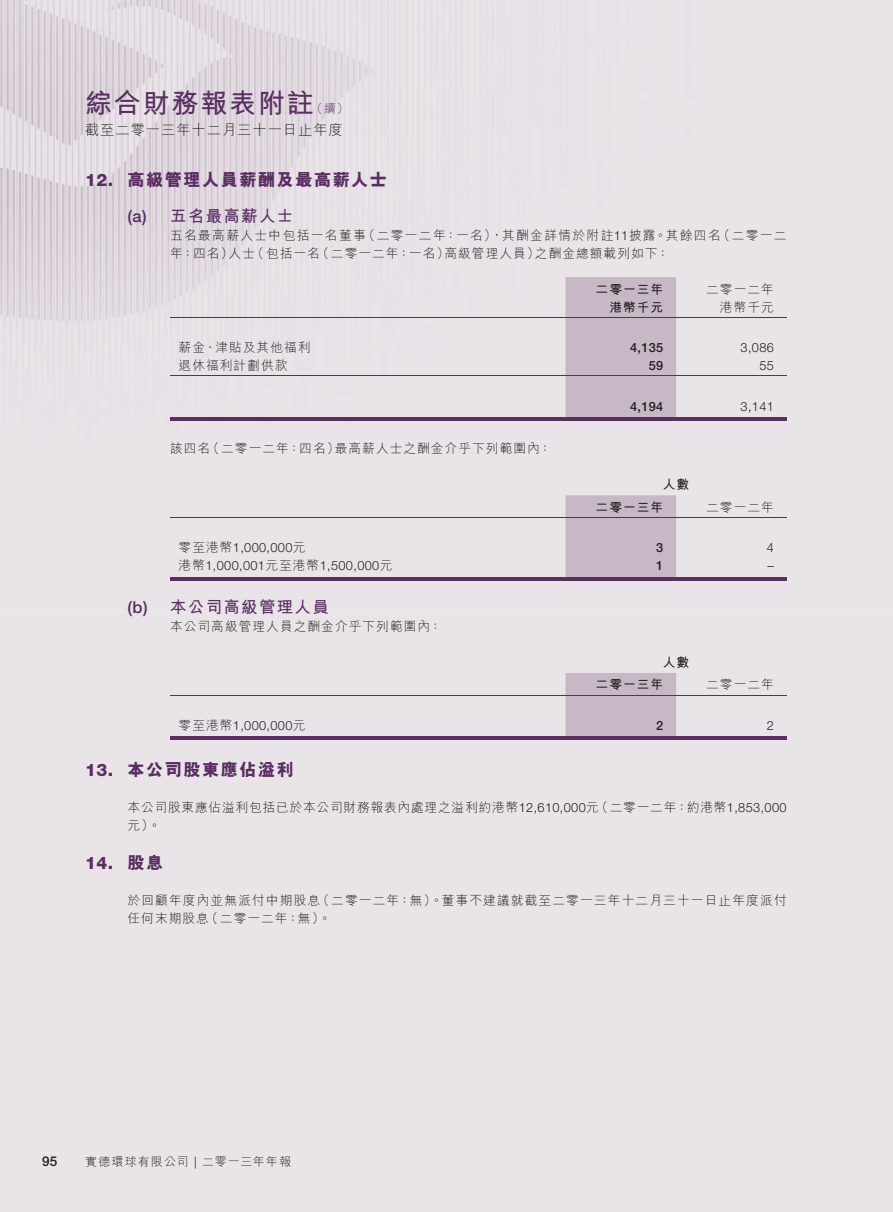
<style>
.page{position:relative;width:893px;height:1212px;background:#fff}
.page>*{position:absolute;margin:0;border:0;box-sizing:border-box;transform-origin:0 0}
.t1{font:27px "M Hei HK Bold E Ten B5 H";letter-spacing:.07em;color:#592e61}
.t2{font:17.25px "M Hei HK Xbold E Ten B5 H";letter-spacing:.08em;color:#592e61}
.t3{font:800 17.25px "Helvetica Neue LT Std";color:#592e61}
.t4{font:16.5px "M Hei HK Bold E Ten B5 H";letter-spacing:.08em;color:#592e61}
.t5{font:14.25px "M Hei HK Light E Ten B5 H";letter-spacing:.07em;color:#231f20}
.t6{font:500 13.5px "Helvetica Neue LT Std";color:#231f20}
.t7{font:12.75px/18px "M Hei HK Light E Ten B5 H";letter-spacing:.08em;color:#231f20}
.t8{font:12.75px/18px "M Hei HK Light E Ten B5 H";letter-spacing:.105em;color:#231f20}
.t9{font:300 12.75px "Helvetica Neue LT Std";letter-spacing:.03em;color:#231f20}
.t10{font:12.75px/18px "M Hei HK Light E Ten B5 H";letter-spacing:.06em;color:#231f20}
.t11{font:12.75px/22.2px "M Hei HK Bold E Ten B5 H";letter-spacing:.08em;color:#231f20}
.t12{font:500 12.75px "Helvetica Neue LT Std";letter-spacing:.03em;color:#231f20}
.t13{font:12px "M Hei HK Light E Ten B5 H";letter-spacing:.095em;color:#231f20}
.t14{font:12px "M Hei HK Light E Ten B5 H";color:#592e61}
.s1{font-family:"Helvetica Neue LT Std";font-weight:800}
.s2{font-family:"Helvetica Neue LT Std";font-weight:500}
.s3{font-family:"Helvetica Neue LT Std";font-weight:300}
.s4{font-family:"M Hei HK Light E Ten B5 H";font-weight:400}
.s5{font-family:"M Hei HK Xbold E Ten B5 H";font-weight:400}
</style>
<div class="page">
<div style="left:0;top:611px;width:893px;height:601px;background:#e9e4e8"></div>
<img style="left:0;top:0;width:893px;height:611px">
<div style="left:566px;top:277px;width:110px;height:141px;background:#c7b8c5"></div>
<hr style="left:170px;top:317px;width:617px;height:1px;background:#592e61">
<hr style="left:170px;top:375px;width:617px;height:1px;background:#592e61">
<hr style="left:170px;top:418px;width:617px;height:3px;background:#592e61">
<div style="left:566px;top:495px;width:110px;height:82px;background:#c7b8c5"></div>
<hr style="left:170px;top:517px;width:617px;height:1px;background:#592e61">
<hr style="left:170px;top:577px;width:617px;height:3px;background:#592e61">
<div style="left:566px;top:673px;width:110px;height:64px;background:#c7b8c5"></div>
<hr style="left:170px;top:695px;width:617px;height:1px;background:#592e61">
<hr style="left:170px;top:737px;width:617px;height:3px;background:#592e61">
<h1 class="t1" style="left:85px;top:93px;width:230px">綜合財務報表附註</h1>
<p class="t14" style="left:311px;top:104px;width:40px">（續）</p>
<p class="t5" style="left:85px;top:125px;width:259px">截至二零一三年十二月三十一日止年度</p>
<h2 class="t2" style="left:85px;top:173px;width:304px"><span class="s1">12.</span> 高級管理人員薪酬及最高薪人士</h2>
<p class="t4" style="left:128px;top:209px;width:167px"><span class="s2">(a)</span> 五名最高薪人士</p>
<p class="t8" style="left:170px;top:227px;width:618px">五名最高薪人士中包括一名董事（二零一二年：一名），其酬金詳情於附註<span class="s3">11</span>披露。其餘四名（二零一二年：四名）人士（包括一名（二零一二年：一名）高級管理人員）之酬金總額載列如下：</p>
<p class="t11" style="left:596px;top:279px;width:69px">二零一三年</p>
<p class="t7" style="left:706px;top:281px;width:69px">二零一二年</p>
<p class="t11" style="left:609px;top:297px;width:55px">港幣千元</p>
<p class="t7" style="left:720px;top:299px;width:55px">港幣千元</p>
<p class="t7" style="left:179px;top:340px;width:133px">薪金、津貼及其他福利</p>
<p class="t12" style="left:630px;top:343px;width:35px">4,135</p>
<p class="t9" style="left:741px;top:343px;width:35px">3,086</p>
<p class="t7" style="left:179px;top:358px;width:110px">退休福利計劃供款</p>
<p class="t12" style="left:649px;top:361px;width:16px">59</p>
<p class="t9" style="left:759px;top:361px;width:16px">55</p>
<p class="t12" style="left:630px;top:401px;width:35px">4,194</p>
<p class="t9" style="left:741px;top:401px;width:35px">3,141</p>
<p class="t7" style="left:170px;top:441px;width:383px">該四名（二零一二年：四名）最高薪人士之酬金介乎下列範圍內：</p>
<p class="t11" style="left:596px;top:475px;width:95px;text-indent:67px">人數二零一三年</p>
<p class="t7" style="left:706px;top:500px;width:69px">二零一二年</p>
<p class="t9" style="left:179px;top:543px;width:129px"><span class="s4">零至港幣</span>1,000,000<span class="s4">元</span></p>
<p class="t12" style="left:656px;top:543px;width:9px">3</p>
<p class="t9" style="left:767px;top:543px;width:9px">4</p>
<p class="t9" style="left:179px;top:561px;width:215px"><span class="s4">港幣</span>1,000,001<span class="s4">元至港幣</span>1,500,000<span class="s4">元</span></p>
<p class="t12" style="left:656px;top:561px;width:9px">1</p>
<p class="t9" style="left:768px;top:561px;width:8px">–</p>
<p class="t4" style="left:128px;top:601px;width:203px"><span class="s2">(b)</span> 本公司高級管理人員</p>
<p class="t7" style="left:170px;top:619px;width:273px">本公司高級管理人員之酬金介乎下列範圍內：</p>
<p class="t11" style="left:596px;top:653px;width:95px;text-indent:67px">人數二零一三年</p>
<p class="t7" style="left:706px;top:677px;width:69px">二零一二年</p>
<p class="t9" style="left:179px;top:721px;width:129px"><span class="s4">零至港幣</span>1,000,000<span class="s4">元</span></p>
<p class="t12" style="left:656px;top:721px;width:9px">2</p>
<p class="t9" style="left:767px;top:721px;width:9px">2</p>
<h2 class="t2" style="left:85px;top:763px;width:210px"><span class="s1">13.</span> 本公司股東應佔溢利</h2>
<p class="t10" style="left:128px;top:800px;width:660px">本公司股東應佔溢利包括已於本公司財務報表內處理之溢利約港幣<span class="s3">12,610,000</span>元（二零一二年：約港幣<span class="s3">1,853,000</span>元）。</p>
<h2 class="t3" style="left:85px;top:853px;width:80px">14. <span class="s5">股息</span></h2>
<p class="t7" style="left:128px;top:893px;width:661px">於回顧年度內並無派付中期股息（二零一二年：無）。董事不建議就截至二零一三年十二月三十一日止年度派付任何末期股息（二零一二年：無）。</p>
<p class="t6" style="left:42px;top:1157px;width:17px">95</p>
<p class="t13" style="left:85px;top:1157px;width:208px">實德環球有限公司 <span class="s3">|</span> 二零一三年年報</p>
</div>
